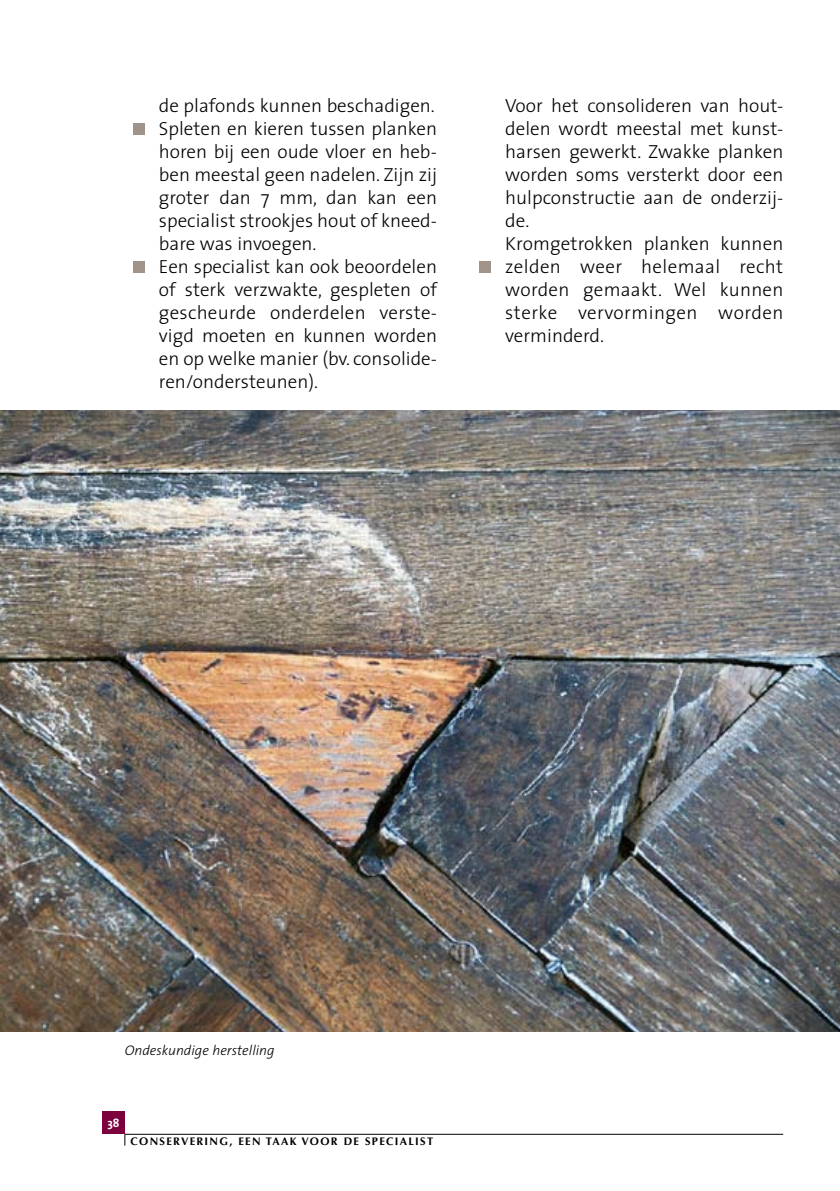
<style>
.page{position:relative;width:840px;height:1191px;background:#fff}
.page>*{position:absolute;margin:0;border:0;box-sizing:border-box;transform-origin:0 0}
.t1{font:300 19px/23px "The Sans";color:#000}
.t2{font:italic 300 14px "The Sans";color:#000}
.t3{font:700 12px "The Sans";color:#fff}
.t4{font:700 11px "Optima";letter-spacing:.12em;color:#000}
</style>
<div class="page">
<div style="left:133px;top:123px;width:12px;height:12px;background:#9f938a"></div>
<div style="left:133px;top:261px;width:12px;height:12px;background:#9f938a"></div>
<div style="left:479px;top:261px;width:11px;height:12px;background:#9f938a"></div>
<hr style="left:125px;top:1134px;width:657px;height:1px;background:#000">
<div style="left:102px;top:1111px;width:23px;height:23px;background:#7b003b"></div>
<img style="left:0;top:411px;width:839px;height:621px">
<p class="t1" style="left:159px;top:93px;width:279px">de plafonds kunnen beschadigen.<br>Spleten en kieren tussen planken horen bij een oude vloer en heb&shy;ben meestal geen nadelen. Zijn zij groter dan 7 mm, dan kan een specialist strookjes hout of kneed&shy;bare was invoegen.<br>Een specialist kan ook beoordelen of sterk verzwakte, gespleten of gescheurde onderdelen verste&shy;vigd moeten en kunnen worden en op welke manier (bv. consolide&shy;ren/ondersteunen).</p>
<p class="t1" style="left:505px;top:93px;width:279px">Voor het consolideren van hout&shy;delen wordt meestal met kunst&shy;harsen gewerkt. Zwakke planken worden soms versterkt door een hulpconstructie aan de onderzij&shy;de.<br>Kromgetrokken planken kunnen zelden weer helemaal recht worden gemaakt. Wel kunnen sterke vervormingen worden verminderd.</p>
<p class="t2" style="left:125px;top:1039px;width:151px">Ondeskundige herstelling</p>
<p class="t3" style="left:107px;top:1112px;width:14px">38</p>
<p class="t4" style="left:130px;top:1135px;width:304px">CONSERVERI NG, EEN TAAK VOOR DE SPECIALIST</p>
</div>
